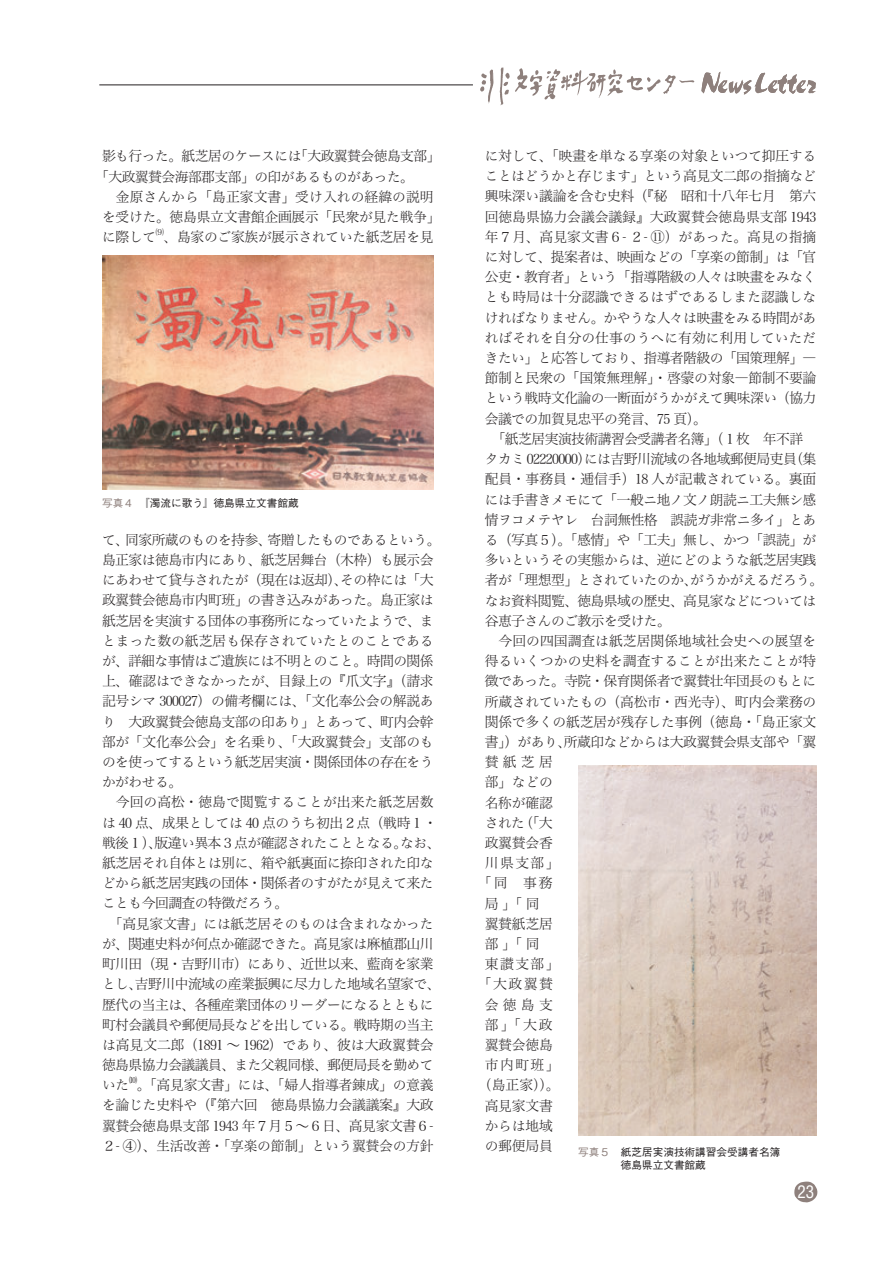
<style>
.page{position:relative;width:893px;height:1263px;background:#fff}
.page>*{position:absolute;margin:0;border:0;box-sizing:border-box;transform-origin:0 0}
.t1{font:condensed 16.95px "Helvetica";color:#fff}
.t2{font:13.8px/20.2px "Hira Min Pro W2";letter-spacing:-.04em;color:#231f20}
.t3{font:13.8px/20.2px "Hira Min Pro W2";letter-spacing:-.02em;color:#231f20}
.t4{font:13.8px "Hira Min Pro W2";color:#231f20}
.t5{font:13.8px "Hira Min Pro W2";letter-spacing:-.005em;color:#231f20}
.t6{font:13.8px "Hira Min Pro W2";letter-spacing:-.015em;color:#231f20}
.t7{font:500 10.65px/12.8px "Gothic BBB Pr 6";color:#231f20}
.t8{font:8.1px "Hira Min Pro W2";color:#231f20}
.s1{color:#8e807c}
</style>
<div class="page">
<hr style="left:99px;top:85px;width:374px;height:1px;background:#231f20">
<svg style="left:480px;top:69px;width:13px;height:35px"></svg>
<svg style="left:701px;top:72px;width:115px;height:22px"></svg>
<svg style="left:500px;top:67px;width:195px;height:38px"></svg>
<img style="left:102px;top:255px;width:332px;height:234px">
<img style="left:578px;top:765px;width:238px;height:370px">
<svg style="left:794px;top:1181px;width:23px;height:21px"></svg>
<p class="t2" style="left:95px;top:145px;width:347px;text-indent:7px">影も行った。紙芝居のケースには「大政翼賛会徳島支部」「大政翼賛会海部郡支部」の印があるものがあった。</p>
<p class="t3" style="left:102px;top:185px;width:340px;text-indent:14px">金原さんから「島正家文書」受け入れの経緯の説明を受けた。徳島県立文書館企画展示「民衆が見た戦争」に際して</p>
<p class="t8" style="left:156px;top:225px;width:10px">⑼</p>
<p class="t2" style="left:164px;top:225px;width:272px">、島家のご家族が展示されていた紙芝居を見</p>
<p class="t7" style="left:102px;top:496px;width:198px"><span class="s1">写真４</span>『濁流に歌う』徳島県立文書館蔵</p>
<p class="t2" style="left:102px;top:528px;width:340px">て、同家所蔵のものを持参、寄贈したものであるという。島正家は徳島市内にあり、紙芝居舞台（木枠）も展示会にあわせて貸与されたが（現在は返却）、その枠には「大政翼賛会徳島市内町班」の書き込みがあった。島正家は紙芝居を実演する団体の事務所になっていたようで、まとまった数の紙芝居も保存されていたとのことであるが、詳細な事情はご遺族には不明とのこと。時間の関係上、確認はできなかったが、目録上の『爪文字』（請求記号シマ 300027）の備考欄には、「文化奉公会の解説あり　大政翼賛会徳島支部の印あり」とあって、町内会幹部が「文化奉公会」を名乗り、「大政翼賛会」支部のものを使ってするという紙芝居実演・関係団体の存在をうかがわせる。</p>
<p class="t4" style="left:116px;top:790px;width:319px">今回の高松・徳島で閲覧することが出来た紙芝居数</p>
<p class="t2" style="left:102px;top:811px;width:337px">は 40 点、成果としては 40 点のうち初出２点（戦時１・</p>
<p class="t2" style="left:102px;top:831px;width:340px">戦後１）、版違い異本３点が確認されたこととなる。なお、</p>
<p class="t2" style="left:102px;top:851px;width:333px">紙芝居それ自体とは別に、箱や紙裏面に捺印された印な</p>
<p class="t2" style="left:102px;top:872px;width:333px">どから紙芝居実践の団体・関係者のすがたが見えて来た</p>
<p class="t2" style="left:102px;top:892px;width:188px">ことも今回調査の特徴だろう。</p>
<p class="t3" style="left:109px;top:912px;width:326px">「高見家文書」には紙芝居そのものは含まれなかった</p>
<p class="t2" style="left:102px;top:932px;width:333px">が、関連史料が何点か確認できた。高見家は麻植郡山川</p>
<p class="t2" style="left:102px;top:952px;width:333px">町川田（現・吉野川市）にあり、近世以来、藍商を家業</p>
<p class="t2" style="left:102px;top:973px;width:340px">とし、吉野川中流域の産業振興に尽力した地域名望家で、</p>
<p class="t2" style="left:102px;top:993px;width:333px">歴代の当主は、各種産業団体のリーダーになるとともに</p>
<p class="t2" style="left:102px;top:1013px;width:333px">町村会議員や郵便局長などを出している。戦時期の当主</p>
<p class="t5" style="left:102px;top:1033px;width:333px">は高見文二郎（1891 ～ 1962）であり、彼は大政翼賛会</p>
<p class="t2" style="left:102px;top:1053px;width:333px">徳島県協力会議議員、また父親同様、郵便局長を勤めて</p>
<p class="t2" style="left:102px;top:1074px;width:29px">いた</p>
<p class="t8" style="left:129px;top:1073px;width:10px">⑽</p>
<p class="t2" style="left:102px;top:1073px;width:333px;text-align:justify;text-indent:35px">。「高見家文書」には、「婦人指導者錬成」の意義を論じた史料や（『第六回　徳島県協力会議議案』大政翼賛会徳島県支部 1943 年７月５～６日、高見家文書６-２- ④）、生活改善・「享楽の節制」という翼賛会の方針</p>
<p class="t3" style="left:485px;top:144px;width:333px">に対して、「映畫を単なる享楽の対象といつて抑圧する</p>
<p class="t2" style="left:485px;top:165px;width:333px">ことはどうかと存じます」という高見文二郎の指摘など</p>
<p class="t6" style="left:485px;top:184px;width:333px">興味深い議論を含む史料（『秘　昭和十八年七月　第六</p>
<p class="t5" style="left:485px;top:205px;width:333px">回徳島県協力会議会議録』大政翼賛会徳島県支部 1943</p>
<p class="t4" style="left:485px;top:225px;width:333px">年７月、高見家文書６- ２- ⑪）があった。高見の指摘</p>
<p class="t2" style="left:485px;top:245px;width:333px">に対して、提案者は、映画などの「享楽の節制」は「官</p>
<p class="t2" style="left:485px;top:266px;width:333px">公吏・教育者」という「指導階級の人々は映畫をみなく</p>
<p class="t4" style="left:485px;top:285px;width:333px">とも時局は十分認識できるはずであるしまた認識しな</p>
<p class="t2" style="left:485px;top:306px;width:333px">ければなりません。かやうな人々は映畫をみる時間があ</p>
<p class="t4" style="left:485px;top:326px;width:333px">ればそれを自分の仕事のうへに有効に利用していただ</p>
<p class="t2" style="left:485px;top:346px;width:333px">きたい」と応答しており、指導者階級の「国策理解」―</p>
<p class="t3" style="left:485px;top:367px;width:333px">節制と民衆の「国策無理解」・啓蒙の対象―節制不要論</p>
<p class="t2" style="left:485px;top:387px;width:333px">という戦時文化論の一断面がうかがえて興味深い（協力</p>
<p class="t2" style="left:485px;top:407px;width:224px">会議での加賀見忠平の発言、75 頁）。</p>
<p class="t2" style="left:492px;top:427px;width:326px">「紙芝居実演技術講習会受講者名簿」（１枚　年不詳　</p>
<p class="t2" style="left:485px;top:447px;width:333px">タカミ 02220000）には吉野川流域の各地域郵便局吏員（集</p>
<p class="t4" style="left:485px;top:467px;width:333px">配員・事務員・逓信手）18 人が記載されている。裏面</p>
<p class="t2" style="left:485px;top:488px;width:333px">には手書きメモにて「一般ニ地ノ文ノ朗読ニ工夫無シ感</p>
<p class="t2" style="left:485px;top:508px;width:333px">情ヲコメテヤレ　台詞無性格　誤読ガ非常ニ多イ」とあ</p>
<p class="t2" style="left:485px;top:528px;width:333px">る（写真５）。「感情」や「工夫」無し、かつ「誤読」が</p>
<p class="t2" style="left:485px;top:548px;width:333px">多いというその実態からは、逆にどのような紙芝居実践</p>
<p class="t2" style="left:485px;top:569px;width:340px">者が「理想型」とされていたのか、がうかがえるだろう。</p>
<p class="t2" style="left:485px;top:589px;width:333px">なお資料閲覧、徳島県域の歴史、高見家などについては</p>
<p class="t2" style="left:485px;top:609px;width:188px">谷恵子さんのご教示を受けた。</p>
<p class="t4" style="left:499px;top:629px;width:319px">今回の四国調査は紙芝居関係地域社会史への展望を</p>
<p class="t4" style="left:485px;top:649px;width:333px">得るいくつかの史料を調査することが出来たことが特</p>
<p class="t2" style="left:485px;top:670px;width:333px">徴であった。寺院・保育関係者で翼賛壮年団長のもとに</p>
<p class="t3" style="left:485px;top:690px;width:333px">所蔵されていたもの（高松市・西光寺）、町内会業務の</p>
<p class="t3" style="left:485px;top:710px;width:333px">関係で多くの紙芝居が残存した事例（徳島・「島正家文</p>
<p class="t2" style="left:485px;top:730px;width:333px">書」）があり、所蔵印などからは大政翼賛会県支部や「翼</p>
<p class="t2" style="left:485px;top:751px;width:70px">賛紙芝居</p>
<p class="t2" style="left:485px;top:771px;width:70px">部」などの</p>
<p class="t2" style="left:485px;top:791px;width:70px">名称が確認</p>
<p class="t2" style="left:485px;top:811px;width:70px">された（「大</p>
<p class="t2" style="left:485px;top:831px;width:70px">政翼賛会香</p>
<p class="t2" style="left:485px;top:852px;width:76px">川県支部」</p>
<p class="t2" style="left:478px;top:872px;width:76px">「同　事務</p>
<p class="t2" style="left:485px;top:892px;width:70px">局」「同　</p>
<p class="t2" style="left:485px;top:912px;width:70px">翼賛紙芝居</p>
<p class="t2" style="left:485px;top:932px;width:70px">部」「同　</p>
<p class="t2" style="left:485px;top:953px;width:76px">東讃支部」</p>
<p class="t2" style="left:478px;top:973px;width:76px">「大政翼賛</p>
<p class="t2" style="left:485px;top:993px;width:70px">会徳島支</p>
<p class="t2" style="left:485px;top:1013px;width:70px">部」「大政</p>
<p class="t2" style="left:485px;top:1033px;width:70px">翼賛会徳島</p>
<p class="t2" style="left:485px;top:1054px;width:76px">市内町班」</p>
<p class="t2" style="left:478px;top:1074px;width:83px">（島正家））。</p>
<p class="t2" style="left:485px;top:1094px;width:70px">高見家文書</p>
<p class="t2" style="left:485px;top:1114px;width:70px">からは地域</p>
<p class="t2" style="left:485px;top:1134px;width:70px">の郵便局員</p>
<p class="t7" style="left:578px;top:1145px;width:203px"><span class="s1">写真５</span> 紙芝居実演技術講習会受講者名簿　　　　徳島県立文書館蔵</p>
<p class="t1" style="left:797px;top:1181px;width:19px">23</p>
</div>
